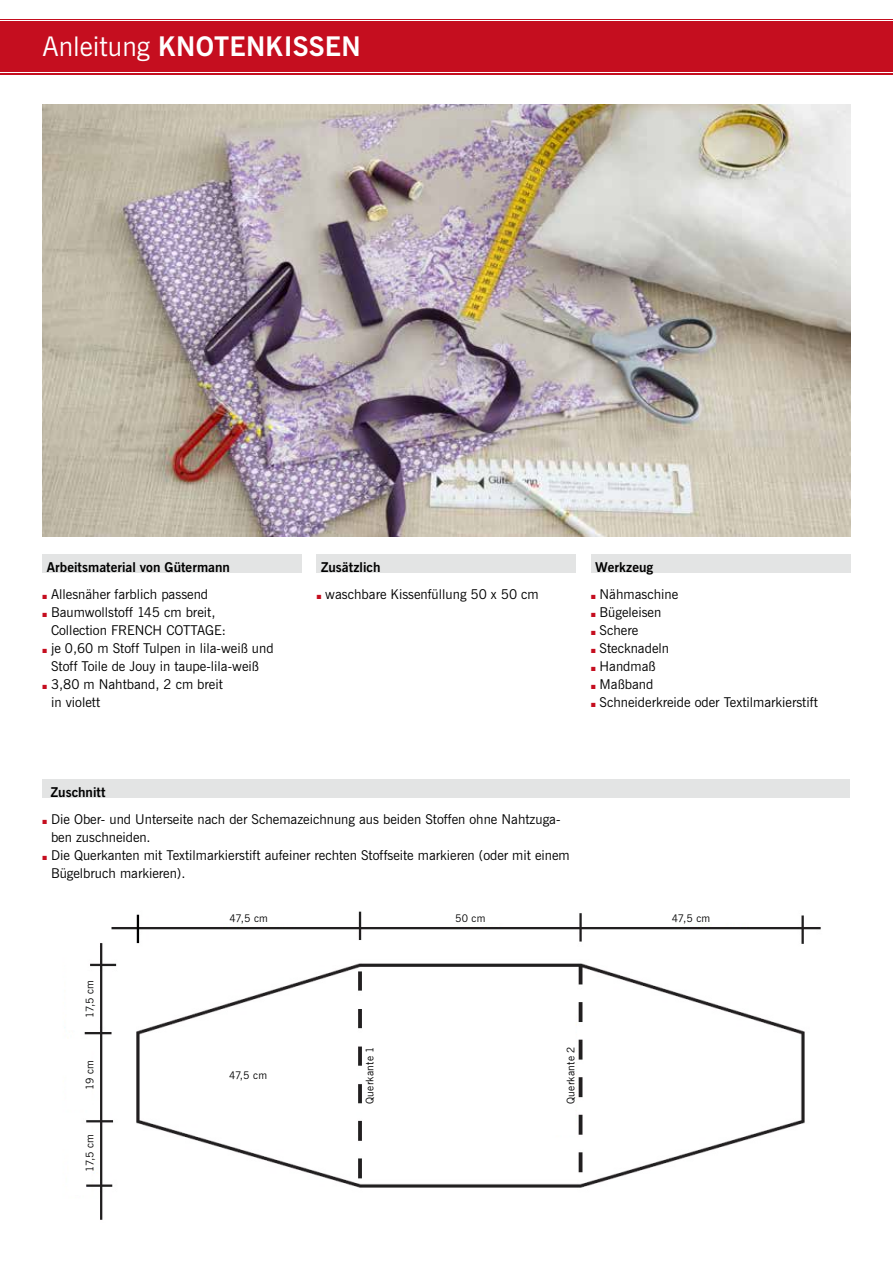
<style>
.page{position:relative;width:893px;height:1263px;background:#fff}
.page>*{position:absolute;margin:0;border:0;box-sizing:border-box;transform-origin:0 0}
.t1{font:700 27px "News Gothic";letter-spacing:.01em;color:#fff}
.t2{font:13.5px/18px "News Gothic";color:#000}
.t3{font:700 13.5px "News Gothic";color:#000}
.t4{font:10.5px "News Gothic";letter-spacing:.025em;color:#000}
.s1{font-weight:400}
</style>
<div class="page">
<img style="left:43px;top:104px;width:807px;height:432px">
<img style="left:42px;top:779px;width:808px;height:441px">
<div style="left:0;top:19px;width:893px;height:55px;background:#c50e1f"></div>
<hr style="left:0;top:72px;width:893px;height:1px;background:#fff">
<hr style="left:0;top:20px;width:893px;height:1px;background:#fff">
<div style="left:43px;top:554px;width:259px;height:18px;background:#e3e4e4"></div>
<div style="left:317px;top:554px;width:259px;height:18px;background:#e3e4e4"></div>
<div style="left:591px;top:554px;width:259px;height:18px;background:#e3e4e4"></div>
<div style="left:43px;top:780px;width:807px;height:18px;background:#e3e4e4"></div>
<svg style="left:43px;top:820px;width:4px;height:4px"></svg>
<svg style="left:43px;top:856px;width:4px;height:4px"></svg>
<h1 class="t1" style="left:43px;top:29px;width:320px"><span class="s1">Anleitung</span> Knotenkissen</h1>
<p class="t3" style="left:47px;top:558px;width:185px">Arbeitsmaterial von Gütermann</p>
<p class="t3" style="left:321px;top:558px;width:61px">Zusätzlich</p>
<p class="t3" style="left:595px;top:558px;width:59px">Werkzeug</p>
<p class="t2" style="left:51px;top:586px;width:224px">Allesnäher farblich passend<br>Baumwollstoff 145 cm breit,<br>Collection FRENCH COTTAGE:<br>je 0,60 m Stoff Tulpen in lila-weiß und<br>Stoff Toile de Jouy in taupe-lila-weiß<br>3,80 m Nahtband, 2 cm breit<br>in violett</p>
<p class="t2" style="left:325px;top:586px;width:215px">waschbare Kissenfüllung 50 x 50 cm</p>
<p class="t2" style="left:600px;top:586px;width:220px">Nähmaschine<br>Bügeleisen<br>Schere<br>Stecknadeln<br>Handmaß<br>Maßband<br>Schneiderkreide oder Textilmarkierstift</p>
<p class="t3" style="left:51px;top:783px;width:56px">Zuschnitt</p>
<p class="t2" style="left:51px;top:811px;width:520px">Die Ober- und Unterseite nach der Schemazeichnung aus beiden Stoffen ohne Nahtzuga&shy;ben zuschneiden.<br>Die Querkanten mit Textilmarkierstift aufeiner rechten Stoffseite markieren (oder mit einem Bügelbruch markieren).</p>
<p class="t4" style="left:83px;top:1018px;width:40px;rotate:-90deg">17,5 cm</p>
<p class="t4" style="left:83px;top:1090px;width:31px;rotate:-90deg">19 cm</p>
<p class="t4" style="left:83px;top:1172px;width:40px;rotate:-90deg">17,5 cm</p>
<p class="t4" style="left:229px;top:911px;width:40px">47,5 cm</p>
<p class="t4" style="left:229px;top:1068px;width:39px">47,5 cm</p>
<p class="t4" style="left:363px;top:1104px;width:59px;rotate:-90deg">Querkante 1</p>
<p class="t4" style="left:455px;top:911px;width:32px">50 cm</p>
<p class="t4" style="left:672px;top:911px;width:40px">47,5 cm</p>
<p class="t4" style="left:564px;top:1104px;width:59px;rotate:-90deg">Querkante 2</p>
</div>
